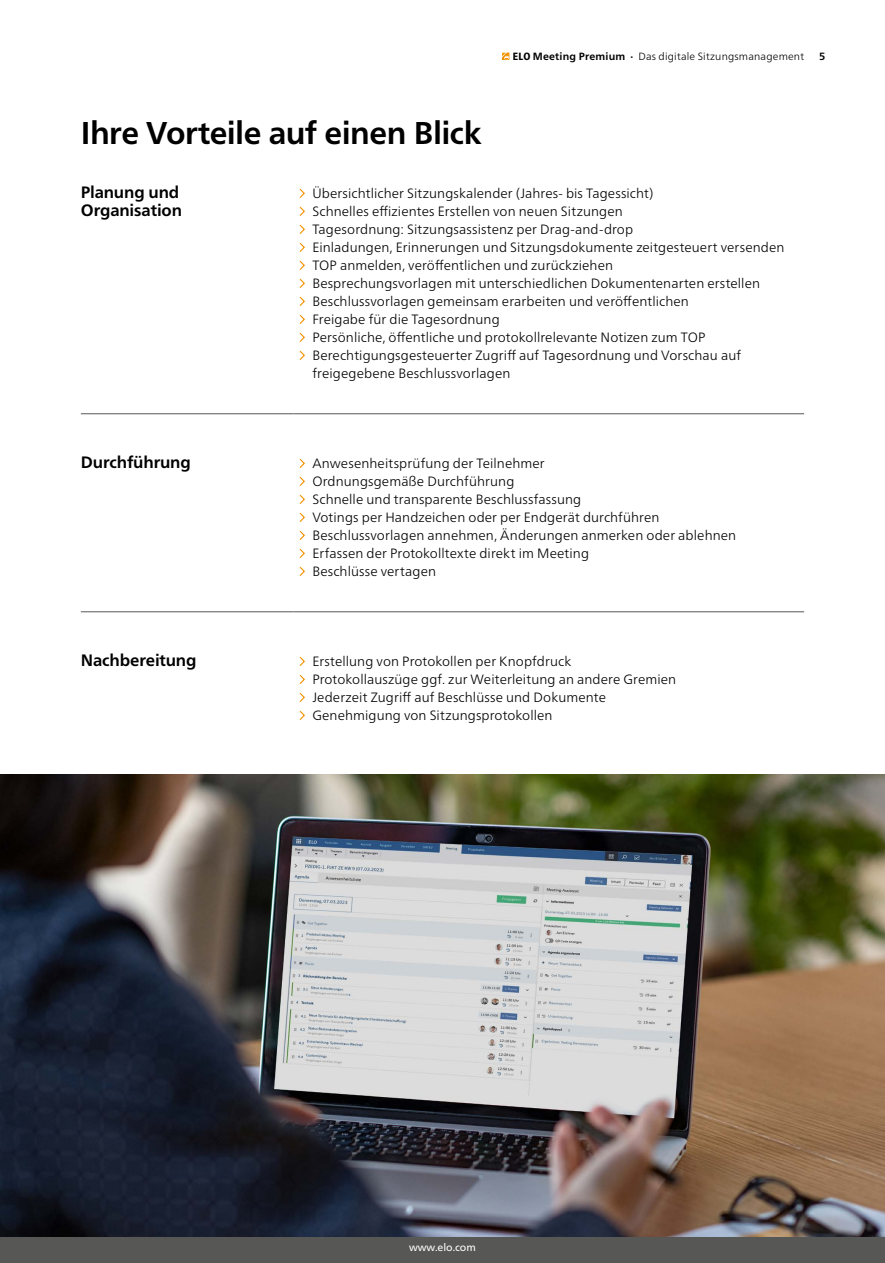
<style>
.page{position:relative;width:885px;height:1263px;background:#fff}
.page>*{position:absolute;margin:0;border:0;box-sizing:border-box;transform-origin:0 0}
.t1{font:700 31.5px "Frutiger Neue LTW1 G";letter-spacing:-.015em;color:#000}
.t2{font:700 16.5px/18px "Frutiger Neue LTW1 G";letter-spacing:-.01em;color:#000}
.t3{font:300 13.5px/18px "Frutiger Neue LTW1 G";letter-spacing:.01em;color:#000}
.t4{font:300 10.5px "Frutiger Neue LTW1 G";letter-spacing:.015em;color:#000}
.t5{font:10.5px "Frutiger Neue LTW1 G";color:#fff}
.t6{font:700 10.5px "Frutiger Neue LTW1 G";color:#000}
.s1{font-weight:800;font-stretch:condensed}
.s2{font-weight:700}
</style>
<div class="page">
<div style="left:0;top:1236px;width:884px;height:27px;background:#575756"></div>
<img style="left:0;top:774px;width:884px;height:463px">
<hr style="left:81px;top:413px;width:170px;height:1px;background:#575756">
<hr style="left:251px;top:413px;width:42px;height:1px;background:#575756">
<hr style="left:293px;top:413px;width:511px;height:1px;background:#575756">
<hr style="left:81px;top:611px;width:170px;height:1px;background:#575756">
<hr style="left:251px;top:611px;width:42px;height:1px;background:#575756">
<hr style="left:293px;top:611px;width:511px;height:1px;background:#575756">
<svg style="left:299px;top:188px;width:6px;height:10px"></svg>
<svg style="left:299px;top:206px;width:6px;height:10px"></svg>
<svg style="left:299px;top:224px;width:6px;height:10px"></svg>
<svg style="left:299px;top:242px;width:6px;height:10px"></svg>
<svg style="left:299px;top:260px;width:6px;height:10px"></svg>
<svg style="left:299px;top:278px;width:6px;height:10px"></svg>
<svg style="left:299px;top:296px;width:6px;height:10px"></svg>
<svg style="left:299px;top:314px;width:6px;height:10px"></svg>
<svg style="left:299px;top:332px;width:6px;height:10px"></svg>
<svg style="left:299px;top:350px;width:6px;height:10px"></svg>
<svg style="left:299px;top:458px;width:6px;height:10px"></svg>
<svg style="left:299px;top:476px;width:6px;height:10px"></svg>
<svg style="left:299px;top:494px;width:6px;height:10px"></svg>
<svg style="left:299px;top:512px;width:6px;height:10px"></svg>
<svg style="left:299px;top:530px;width:6px;height:10px"></svg>
<svg style="left:299px;top:548px;width:6px;height:10px"></svg>
<svg style="left:299px;top:566px;width:6px;height:10px"></svg>
<svg style="left:299px;top:656px;width:6px;height:10px"></svg>
<svg style="left:299px;top:674px;width:6px;height:10px"></svg>
<svg style="left:299px;top:692px;width:6px;height:10px"></svg>
<svg style="left:299px;top:710px;width:6px;height:10px"></svg>
<svg style="left:502px;top:53px;width:7px;height:7px"></svg>
<h1 class="t1" style="left:81px;top:114px;width:402px">Ihre Vorteile auf einen Blick</h1>
<p class="t4" style="left:513px;top:50px;width:293px"><span class="s1">ELO</span> <span class="s2">Meeting Premium ·</span> Das digitale Sitzungsmanagement</p>
<p class="t6" style="left:819px;top:50px;width:8px">5</p>
<p class="t2" style="left:81px;top:183px;width:103px">Planung und<br>Organisation</p>
<p class="t3" style="left:312px;top:184px;width:473px">Übersichtlicher Sitzungskalender (Jahres- bis Tagessicht)<br>Schnelles effizientes Erstellen von neuen Sitzungen<br>Tagesordnung: Sitzungsassistenz per Drag-and-drop<br>Einladungen, Erinnerungen und Sitzungsdokumente zeitgesteuert versenden TOP anmelden, veröffentlichen und zurückziehen<br>Besprechungsvorlagen mit unterschiedlichen Dokumentenarten erstellen Beschlussvorlagen gemeinsam erarbeiten und veröffentlichen<br>Freigabe für die Tagesordnung<br>Persönliche, öffentliche und protokollrelevante Notizen zum TOP Berechtigungsgesteuerter Zugriff auf Tagesordnung und Vorschau auf freigegebene Beschlussvorlagen</p>
<p class="t2" style="left:81px;top:453px;width:111px">Durchführung</p>
<p class="t3" style="left:312px;top:454px;width:425px">Anwesenheitsprüfung der Teilnehmer<br>Ordnungsgemäße Durchführung<br>Schnelle und transparente Beschlussfassung<br>Votings per Handzeichen oder per Endgerät durchführen Beschlussvorlagen annehmen, Änderungen anmerken oder ablehnen Erfassen der Protokolltexte direkt im Meeting<br>Beschlüsse vertagen</p>
<p class="t2" style="left:81px;top:651px;width:117px">Nachbereitung</p>
<p class="t3" style="left:312px;top:652px;width:365px">Erstellung von Protokollen per Knopfdruck Protokollauszüge ggf. zur Weiterleitung an andere Gremien Jederzeit Zugriff auf Beschlüsse und Dokumente Genehmigung von Sitzungsprotokollen</p>
<p class="t5" style="left:409px;top:1241px;width:68px">www.elo.com</p>
</div>
